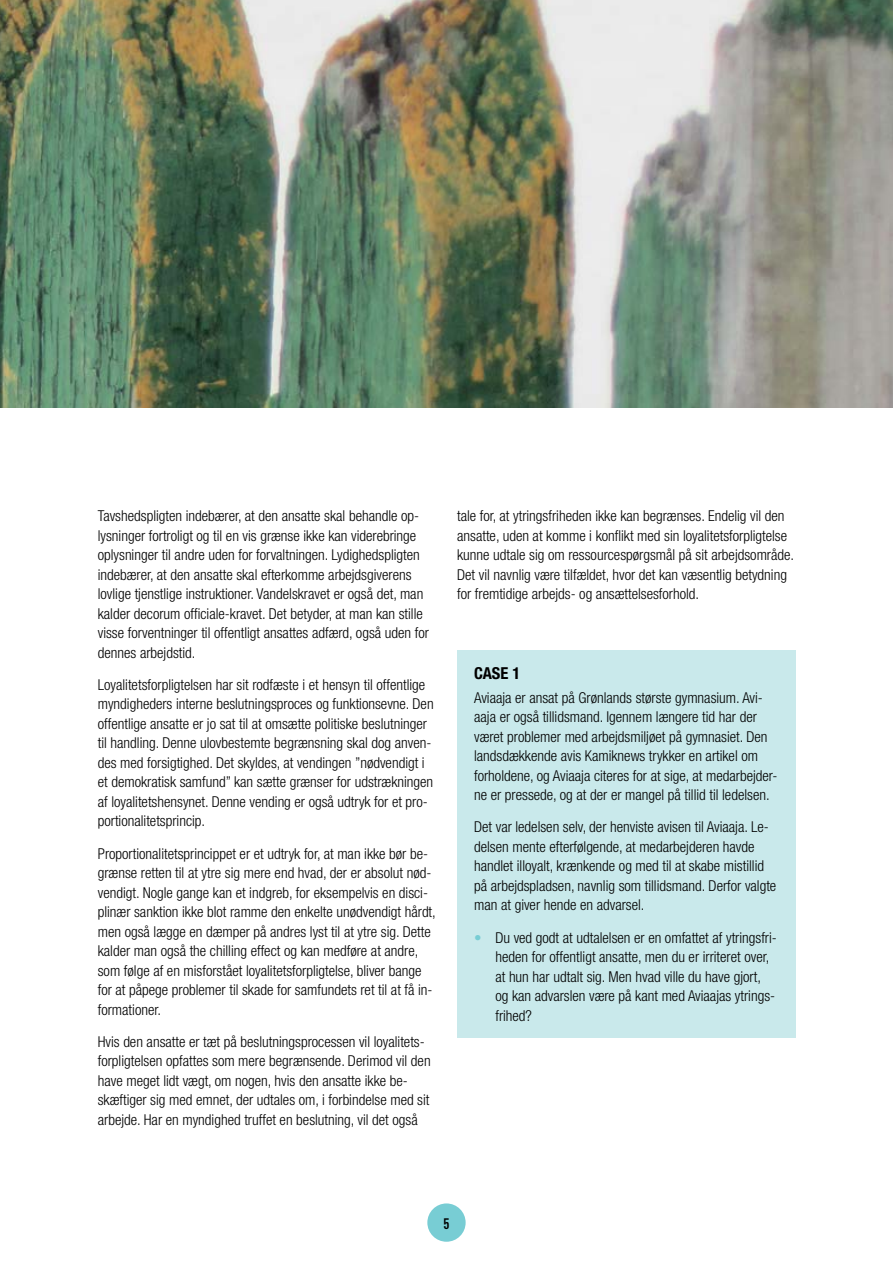
<style>
.page{position:relative;width:893px;height:1263px;background:#fff}
.page>*{position:absolute;margin:0;border:0;box-sizing:border-box;transform-origin:0 0}
.t1{font:700 condensed 16.5px "Helvetica Neue LT Std";color:#000}
.t2{font:300 condensed 15px/19.5px "Helvetica Neue LT Std";color:#000}
.t3{font:700 15px "DIN Cond";color:#000}
.s1{color:#78cdd4}
</style>
<div class="page">
<div style="left:457px;top:650px;width:338px;height:388px;background:#c9e9eb"></div>
<img style="left:0;top:0;width:893px;height:407px">
<div style="left:427px;top:1203px;width:39px;height:39px;background:#78cdd4;border-radius:50%"></div>
<p class="t2" style="left:98px;top:506px;width:333px">Tavshedspligten indebærer, at den ansatte skal behandle op&shy;lysninger fortroligt og til en vis grænse ikke kan viderebringe oplysninger til andre uden for forvaltningen. Lydighedspligten indebærer, at den ansatte skal efterkomme arbejdsgiverens lovlige tjenstlige instruktioner. Vandelskravet er også det, man kalder decorum officiale-kravet. Det betyder, at man kan stille visse forventninger til offentligt ansattes adfærd, også uden for dennes arbejdstid.</p>
<p class="t2" style="left:98px;top:675px;width:337px">Loyalitetsforpligtelsen har sit rodfæste i et hensyn til offentlige myndigheders interne beslutningsproces og funktionsevne. Den offentlige ansatte er jo sat til at omsætte politiske beslutninger til handling. Denne ulovbestemte begrænsning skal dog anven&shy;des med forsigtighed. Det skyldes, at vendingen ”nødvendigt i et demokratisk samfund” kan sætte grænser for udstrækningen af loyalitetshensynet. Denne vending er også udtryk for et pro&shy;portionalitetsprincip.</p>
<p class="t2" style="left:98px;top:843px;width:340px">Proportionalitetsprincippet er et udtryk for, at man ikke bør be&shy;grænse retten til at ytre sig mere end hvad, der er absolut nød&shy;vendigt. Nogle gange kan et indgreb, for eksempelvis en disci&shy;plinær sanktion ikke blot ramme den enkelte unødvendigt hårdt, men også lægge en dæmper på andres lyst til at ytre sig. Dette kalder man også the chilling effect og kan medføre at andre, som følge af en misforstået loyalitetsforpligtelse, bliver bange for at påpege problemer til skade for samfundets ret til at få in&shy;formationer.</p>
<p class="t2" style="left:98px;top:1032px;width:334px">Hvis den ansatte er tæt på beslutningsprocessen vil loyalitets&shy;forpligtelsen opfattes som mere begrænsende. Derimod vil den have meget lidt vægt, om nogen, hvis den ansatte ikke be&shy;skæftiger sig med emnet, der udtales om, i forbindelse med sit arbejde. Har en myndighed truffet en beslutning, vil det også</p>
<p class="t2" style="left:457px;top:506px;width:339px">tale for, at ytringsfriheden ikke kan begrænses. Endelig vil den ansatte, uden at komme i konflikt med sin loyalitetsforpligtelse kunne udtale sig om ressourcespørgsmål på sit arbejdsområde.<br>Det vil navnlig være tilfældet, hvor det kan væsentlig betydning for fremtidige arbejds- og ansættelsesforhold.</p>
<p class="t1" style="left:474px;top:663px;width:48px">CASE 1</p>
<p class="t2" style="left:474px;top:687px;width:305px">Aviaaja er ansat på Grønlands største gymnasium. Avi&shy;aaja er også tillidsmand. Igennem længere tid har der været problemer med arbejdsmiljøet på gymnasiet. Den landsdækkende avis Kamiknews trykker en artikel om forholdene, og Aviaaja citeres for at sige, at medarbejder&shy;ne er pressede, og at der er mangel på tillid til ledelsen.</p>
<p class="t2" style="left:474px;top:817px;width:304px">Det var ledelsen selv, der henviste avisen til Aviaaja. Le&shy;delsen mente efterfølgende, at medarbejderen havde handlet illoyalt, krænkende og med til at skabe mistillid på arbejdspladsen, navnlig som tillidsmand. Derfor valgte man at giver hende en advarsel.</p>
<p class="t2" style="left:495px;top:927px;width:283px;text-indent:-21px"><span class="s1">•</span> Du ved godt at udtalelsen er en omfattet af ytringsfri&shy;heden for offentligt ansatte, men du er irriteret over, at hun har udtalt sig. Men hvad ville du have gjort, og kan advarslen være på kant med Aviaajas ytrings&shy;frihed?</p>
<p class="t3" style="left:443px;top:1214px;width:8px">5</p>
</div>
